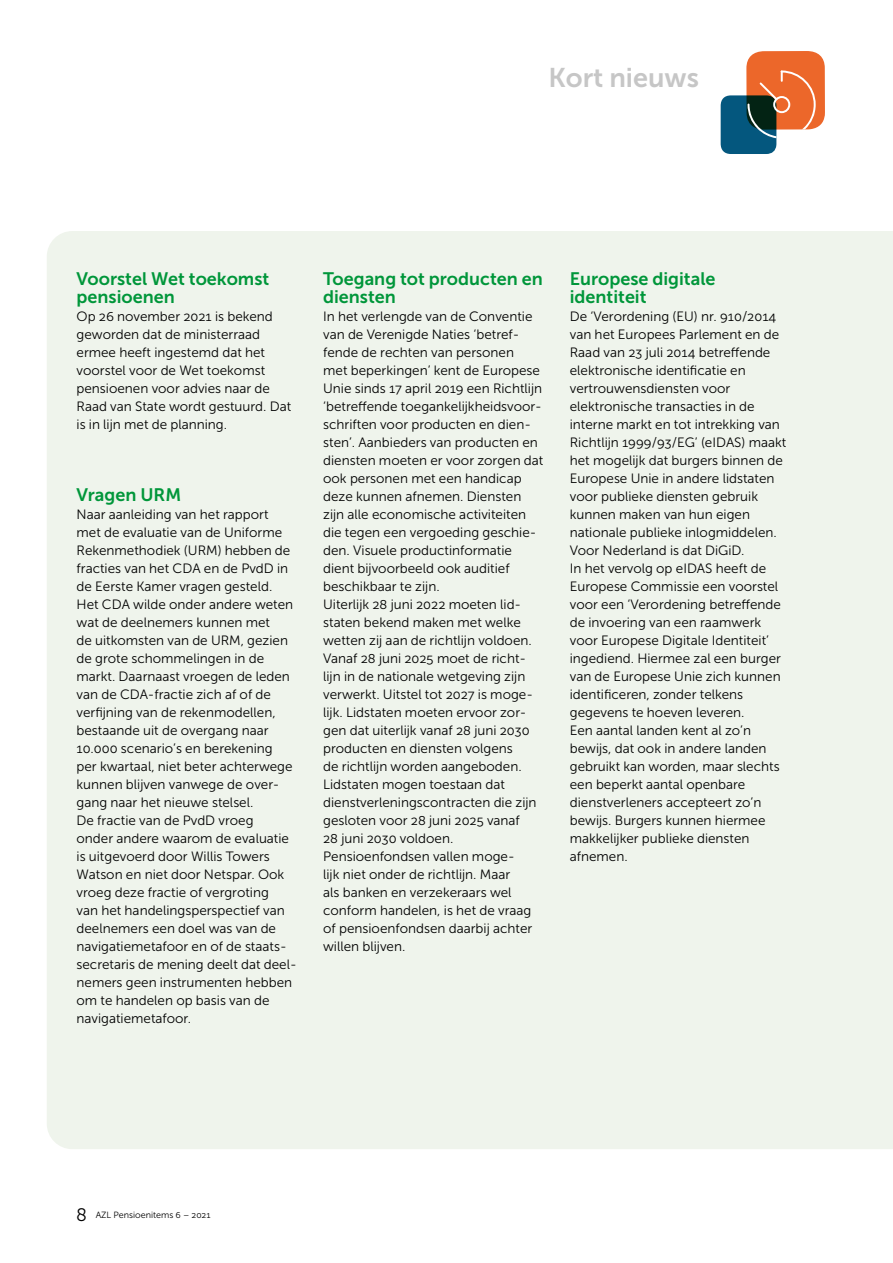
<style>
.page{position:relative;width:893px;height:1263px;background:#fff}
.page>*{position:absolute;margin:0;border:0;box-sizing:border-box;transform-origin:0 0}
.t1{font:27px "Museo Sans 700";color:#c6c6c6}
.t2{font:18px/18px "Museo Sans 700";color:#00963a}
.t3{font:13.5px/18px "Museo Sans 300";color:#000}
.t4{font:9px "Museo Sans 300";color:#000}
.s1{font-size:18px}
</style>
<div class="page">
<div style="left:47px;top:231px;width:846px;height:918px;background:#eff4ec"></div>
<svg style="left:721px;top:51px;width:104px;height:103px"></svg>
<h1 class="t1" style="left:549px;top:63px;width:152px">Kort nieuws</h1>
<h2 class="t2" style="left:77px;top:270px;width:194px">Voorstel Wet toekomst pensioenen</h2>
<p class="t3" style="left:77px;top:307px;width:216px">Op 26 november 2021 is bekend geworden dat de ministerraad ermee heeft ingestemd dat het voorstel voor de Wet toekomst pensioenen voor advies naar de<br>Raad van State wordt gestuurd. Dat is in lijn met de planning.</p>
<h2 class="t2" style="left:77px;top:486px;width:106px">Vragen URM</h2>
<p class="t3" style="left:77px;top:505px;width:222px">Naar aanleiding van het rapport<br>met de evaluatie van de Uniforme<br>Rekenmethodiek (URM) hebben de fracties van het CDA en de PvdD in de Eerste Kamer vragen gesteld.<br>Het CDA wilde onder andere weten wat de deelnemers kunnen met<br>de uitkomsten van de URM, gezien de grote schommelingen in de markt. Daarnaast vroegen de leden van de CDA-fractie zich af of de verfijning van de rekenmodellen, bestaande uit de overgang naar<br>10.000 scenario’s en berekening<br>per kwartaal, niet beter achterwege kunnen blijven vanwege de over&shy;gang naar het nieuwe stelsel.<br>De fractie van de PvdD vroeg<br>onder andere waarom de evaluatie is uitgevoerd door Willis Towers<br>Watson en niet door Netspar. Ook vroeg deze fractie of vergroting<br>van het handelingsperspectief van deelnemers een doel was van de navigatiemetafoor en of de staats&shy;secretaris de mening deelt dat deel&shy;nemers geen instrumenten hebben om te handelen op basis van de navigatiemetafoor.</p>
<h2 class="t2" style="left:323px;top:270px;width:221px">Toegang tot producten en diensten</h2>
<p class="t3" style="left:323px;top:307px;width:222px">In het verlengde van de Conventie van de Verenigde Naties ‘betref&shy;fende de rechten van personen<br>met beperkingen’ kent de Europese<br>Unie sinds 17 april 2019 een Richtlijn ‘betreffende toegankelijkheidsvoor&shy;schriften voor producten en dien&shy;sten’. Aanbieders van producten en diensten moeten er voor zorgen dat ook personen met een handicap deze kunnen afnemen. Diensten zijn alle economische activiteiten die tegen een vergoeding geschie&shy;den. Visuele productinformatie dient bijvoorbeeld ook auditief beschikbaar te zijn.<br>Uiterlijk 28 juni 2022 moeten lid&shy;staten bekend maken met welke wetten zij aan de richtlijn voldoen.<br>Vanaf 28 juni 2025 moet de richt&shy;lijn in de nationale wetgeving zijn verwerkt. Uitstel tot 2027 is moge&shy;lijk. Lidstaten moeten ervoor zor&shy;gen dat uiterlijk vanaf 28 juni 2030 producten en diensten volgens<br>de richtlijn worden aangeboden.<br>Lidstaten mogen toestaan dat dienstverleningscontracten die zijn gesloten voor 28 juni 2025 vanaf<br>28 juni 2030 voldoen.<br>Pensioenfondsen vallen moge-<br>lijk niet onder de richtlijn. Maar<br>als banken en verzekeraars wel conform handelen, is het de vraag of pensioenfondsen daarbij achter willen blijven.</p>
<h2 class="t2" style="left:570px;top:270px;width:147px">Europese digitale identiteit</h2>
<p class="t3" style="left:570px;top:307px;width:218px">De ‘Verordening (EU) nr. 910/2014 van het Europees Parlement en de<br>Raad van 23 juli 2014 betreffende elektronische identificatie en vertrouwensdiensten voor elektronische transacties in de interne markt en tot intrekking van<br>Richtlijn 1999/93/EG’ (eIDAS) maakt het mogelijk dat burgers binnen de<br>Europese Unie in andere lidstaten voor publieke diensten gebruik kunnen maken van hun eigen nationale publieke inlogmiddelen.<br>Voor Nederland is dat DiGiD.<br>In het vervolg op eIDAS heeft de<br>Europese Commissie een voorstel voor een ‘Verordening betreffende de invoering van een raamwerk voor Europese Digitale Identiteit’ ingediend. Hiermee zal een burger van de Europese Unie zich kunnen identificeren, zonder telkens gegevens te hoeven leveren.<br>Een aantal landen kent al zo’n bewijs, dat ook in andere landen gebruikt kan worden, maar slechts een beperkt aantal openbare dienstverleners accepteert zo’n bewijs. Burgers kunnen hiermee makkelijker publieke diensten afnemen.</p>
<p class="t4" style="left:77px;top:1210px;width:135px"><span class="s1">8</span> AZL Pensioenitems 6 – 2021</p>
</div>
